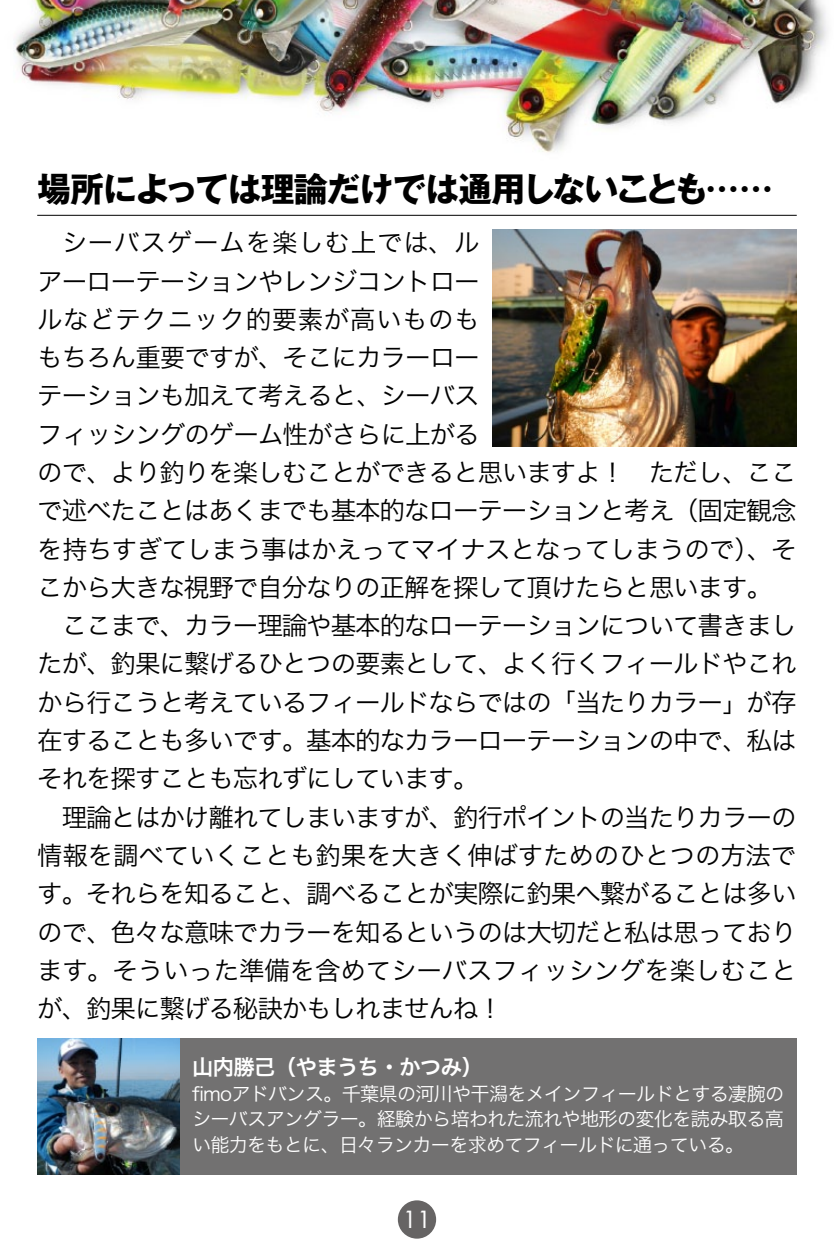
<style>
.page{position:relative;width:834px;height:1251px;background:#fff}
.page>*{position:absolute;margin:0;border:0;box-sizing:border-box;transform-origin:0 0}
.t1{font:700 33.9px "Gothic MB101 Pro";letter-spacing:-.04em;color:#000}
.t2{font:25.5px "Hira Kaku Pro W3";letter-spacing:-.04em;color:#000}
.t3{font:25.5px "Hira Kaku Pro W3";letter-spacing:-.01em;color:#000}
.t4{font:25.5px "Hira Kaku Pro W3";letter-spacing:-.005em;color:#000}
.t5{font:25.5px "Hira Kaku Pro W3";letter-spacing:.02em;color:#000}
.t6{font:25.5px "Hira Kaku Pro W3";letter-spacing:.03em;color:#000}
.t7{font:23.1px "Futura";color:#fff}
.t8{font:21.3px "Hira Kaku Pro W6";letter-spacing:-.025em;color:#fff}
.t9{font:19.2px/25.5px "Hira Kaku Pro W3";letter-spacing:-.04em;color:#fff;text-align:justify}
</style>
<div class="page">
<img style="left:14px;top:0;width:814px;height:152px">
<div style="left:398px;top:1199px;width:38px;height:39px;background:#666464;border-radius:50%"></div>
<div style="left:37px;top:1037px;width:759px;height:137px;background:#727171"></div>
<img style="left:37px;top:1037px;width:142px;height:137px">
<hr style="left:37px;top:215px;width:759px;height:1px;background:#000">
<img style="left:492px;top:230px;width:304px;height:216px">
<h1 class="t1" style="left:37px;top:161px;width:737px">場所によっては理論だけでは通用しないことも……</h1>
<p class="t6" style="left:62px;top:220px;width:419px">シーバスゲームを楽しむ上では、ル</p>
<p class="t2" style="left:37px;top:258px;width:444px">アーローテーションやレンジコントロー</p>
<p class="t5" style="left:37px;top:296px;width:444px">ルなどテクニック的要素が高いものも</p>
<p class="t2" style="left:37px;top:335px;width:444px">もちろん重要ですが、そこにカラーロー</p>
<p class="t2" style="left:37px;top:373px;width:444px">テーションも加えて考えると、シーバス</p>
<p class="t2" style="left:37px;top:411px;width:444px">フィッシングのゲーム性がさらに上がる</p>
<p class="t2" style="left:37px;top:449px;width:760px">ので、より釣りを楽しむことができると思いますよ！　ただし、ここ</p>
<p class="t2" style="left:37px;top:488px;width:760px">で述べたことはあくまでも基本的なローテーションと考え（固定観念</p>
<p class="t2" style="left:37px;top:526px;width:761px">を持ちすぎてしまう事はかえってマイナスとなってしまうので）、そ</p>
<p class="t2" style="left:37px;top:564px;width:736px">こから大きな視野で自分なりの正解を探して頂けたらと思います。</p>
<p class="t2" style="left:62px;top:602px;width:736px">ここまで、カラー理論や基本的なローテーションについて書きまし</p>
<p class="t2" style="left:37px;top:641px;width:760px">たが、釣果に繋げるひとつの要素として、よく行くフィールドやこれ</p>
<p class="t2" style="left:37px;top:679px;width:760px">から行こうと考えているフィールドならではの「当たりカラー」が存</p>
<p class="t2" style="left:37px;top:717px;width:760px">在することも多いです。基本的なカラーローテーションの中で、私は</p>
<p class="t2" style="left:37px;top:756px;width:443px">それを探すことも忘れずにしています。</p>
<p class="t2" style="left:62px;top:794px;width:736px">理論とはかけ離れてしまいますが、釣行ポイントの当たりカラーの</p>
<p class="t3" style="left:37px;top:832px;width:760px">情報を調べていくことも釣果を大きく伸ばすためのひとつの方法で</p>
<p class="t2" style="left:37px;top:870px;width:760px">す。それらを知ること、調べることが実際に釣果へ繋がることは多い</p>
<p class="t2" style="left:37px;top:909px;width:760px">ので、色々な意味でカラーを知るというのは大切だと私は思っており</p>
<p class="t4" style="left:37px;top:947px;width:761px">ます。そういった準備を含めてシーバスフィッシングを楽しむこと</p>
<p class="t2" style="left:37px;top:985px;width:467px">が、釣果に繋げる秘訣かもしれませんね！</p>
<p class="t8" style="left:192px;top:1047px;width:292px">山内勝己（やまうち・かつみ）</p>
<p class="t9" style="left:192px;top:1079px;width:593px">fimoアドバンス。千葉県の河川や干潟をメインフィールドとする凄腕のシーバスアングラー。経験から培われた流れや地形の変化を読み取る高い能力をもとに、日々ランカーを求めてフィールドに通っている。</p>
<p class="t7" style="left:403px;top:1203px;width:30px">11</p>
</div>
